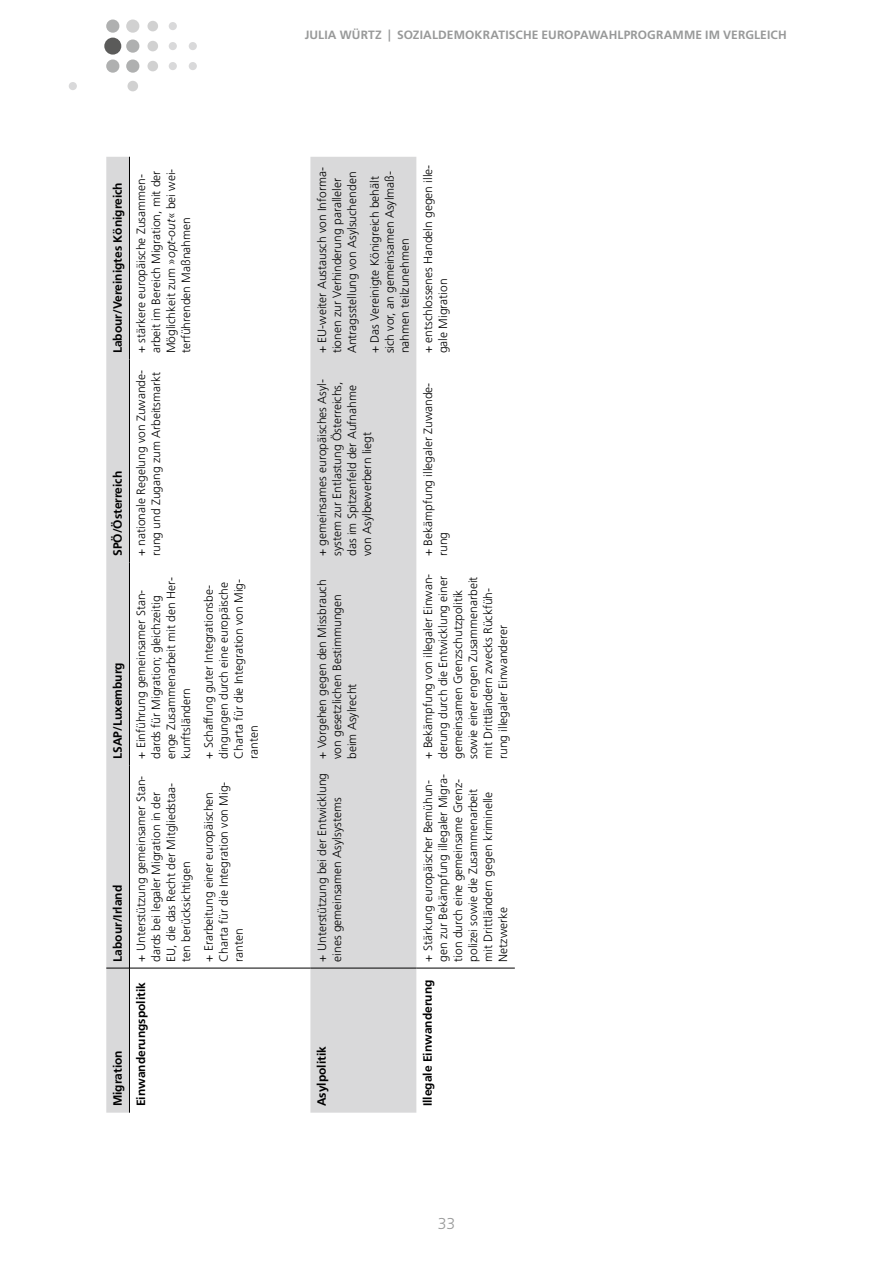
<style>
.page{position:relative;width:893px;height:1263px;background:#fff}
.page>*{position:absolute;margin:0;border:0;box-sizing:border-box;transform-origin:0 0}
.t1{font:300 15.75px "Frutiger CE";color:#989999}
._303_T_F{font:300 12px/15px "Frutiger CE";color:#000}
._302_T_K{font:700 12px "Frutiger CE";color:#000}
.t2{font:700 12px "Frutiger CE";letter-spacing:.01em;color:#989999}
._303_T_F-2{font:700 12px "Frutiger CE";color:#000}
.s1{font-style:italic}
</style>
<div class="page">
<div style="left:104px;top:38px;width:17px;height:17px;background:#5b5b5a;border-radius:50%"></div>
<div style="left:69px;top:82px;width:8px;height:8px;background:#d9d9da;border-radius:50%"></div>
<div style="left:127px;top:81px;width:11px;height:10px;background:#d1d1d1;border-radius:50%"></div>
<div style="left:169px;top:22px;width:8px;height:8px;background:#d9d9da;border-radius:50%"></div>
<div style="left:147px;top:21px;width:11px;height:10px;background:#d1d1d1;border-radius:50%"></div>
<div style="left:189px;top:42px;width:8px;height:8px;background:#d9d9da;border-radius:50%"></div>
<div style="left:169px;top:42px;width:8px;height:8px;background:#d9d9da;border-radius:50%"></div>
<div style="left:147px;top:41px;width:11px;height:10px;background:#d1d1d1;border-radius:50%"></div>
<div style="left:189px;top:62px;width:8px;height:8px;background:#d9d9da;border-radius:50%"></div>
<div style="left:169px;top:62px;width:8px;height:8px;background:#d9d9da;border-radius:50%"></div>
<div style="left:147px;top:61px;width:11px;height:10px;background:#d1d1d1;border-radius:50%"></div>
<div style="left:126px;top:20px;width:13px;height:13px;background:#d1d1d1;border-radius:50%"></div>
<div style="left:106px;top:20px;width:13px;height:13px;background:#afb0b0;border-radius:50%"></div>
<div style="left:126px;top:39px;width:13px;height:14px;background:#afb0b0;border-radius:50%"></div>
<div style="left:126px;top:59px;width:13px;height:14px;background:#afb0b0;border-radius:50%"></div>
<div style="left:106px;top:59px;width:13px;height:14px;background:#afb0b0;border-radius:50%"></div>
<svg style="left:106px;top:157px;width:310px;height:956px"></svg>
<hr style="left:129px;top:968px;width:1px;height:145px;background:#000">
<hr style="left:129px;top:765px;width:1px;height:203px;background:#000">
<hr style="left:129px;top:562px;width:1px;height:203px;background:#000">
<hr style="left:129px;top:360px;width:1px;height:202px;background:#000">
<hr style="left:129px;top:157px;width:1px;height:203px;background:#000">
<svg style="left:106px;top:968px;width:23px;height:1px"></svg>
<hr style="left:130px;top:968px;width:180px;height:1px;background:#000">
<hr style="left:310px;top:968px;width:106px;height:1px;background:#000">
<hr style="left:416px;top:968px;width:99px;height:1px;background:#000">
<p class="t2" style="left:305px;top:28px;width:13px">JULIA</p>
<p class="t2" style="left:340px;top:28px;width:21px">WÜRTZ</p>
<p class="t2" style="left:388px;top:28px;width:24px">| SOZIAL</p>
<p class="t2" style="left:438px;top:28px;width:35px">DEMOKRATIS</p>
<p class="t2" style="left:515px;top:28px;width:43px">CHE EUROPAWA</p>
<p class="t2" style="left:609px;top:28px;width:17px">HLPRO</p>
<p class="t2" style="left:647px;top:28px;width:141px">GRAMME IM VERGLEICH</p>
<p class="_302_T_K" style="left:110px;top:353px;width:172px;rotate:-90deg">LABOUR/VEREINIGTES KÖNIGREICH</p>
<p class="_302_T_K" style="left:110px;top:556px;width:87px;rotate:-90deg">SPÖ/ÖSTERREICH</p>
<p class="_302_T_K" style="left:110px;top:759px;width:98px;rotate:-90deg">LSAP/LUXEMBURG</p>
<p class="_302_T_K" style="left:110px;top:962px;width:78px;rotate:-90deg">LABOUR/IRLAND</p>
<p class="_302_T_K" style="left:110px;top:1106px;width:58px;rotate:-90deg">M IGRATION</p>
<p class="_303_T_F" style="left:133px;top:353px;width:186px;rotate:-90deg">+ stärkere europäische Zusammen&shy;arbeit im Bereich Migration, mit der<br>Möglichkeit zum »<span class="s1">opt-out</span>« bei wei&shy;terführenden Maßnahmen</p>
<p class="_303_T_F" style="left:133px;top:556px;width:187px;rotate:-90deg">+ nationale Regelung von Zuwande&shy;rung und Zugang zum Arbeitsmarkt</p>
<p class="_303_T_F" style="left:133px;top:759px;width:183px;rotate:-90deg">+ Einführung gemeinsamer Stan&shy;dards für Migration; gleichzeitig enge Zusammenarbeit mit den Her&shy;kunftsländern</p>
<p class="_303_T_F" style="left:201px;top:759px;width:182px;rotate:-90deg">+ Schaffung guter Integrationsbe&shy;dingungen durch eine europäische<br>Charta für die Integration von Mig&shy;ranten</p>
<p class="_303_T_F" style="left:133px;top:962px;width:187px;rotate:-90deg">+ Unterstützung gemeinsamer Stan&shy;dards bei legaler Migration in der<br>EU, die das Recht der Mitgliedstaa&shy;ten berücksichtigen</p>
<p class="_303_T_F" style="left:201px;top:962px;width:182px;rotate:-90deg">+ Erarbeitung einer europäischen<br>Charta für die Integration von Mig&shy;ranten</p>
<p class="_303_T_F-2" style="left:134px;top:1106px;width:126px;rotate:-90deg">EINWANDERUNGSPOLITIK</p>
<p class="_303_T_F" style="left:314px;top:353px;width:187px;rotate:-90deg">+ EU-weiter Austausch von Informa&shy;tionen zur Verhinderung paralleler<br>Antragsstellung von Asylsuchenden</p>
<p class="_303_T_F" style="left:367px;top:353px;width:184px;rotate:-90deg">+ Das Vereinigte Königreich behält sich vor, an gemeinsamen Asylmaß&shy;nahmen teilzunehmen</p>
<p class="_303_T_F" style="left:314px;top:556px;width:179px;rotate:-90deg">+ gemeinsames europäisches Asyl&shy;system zur Entlastung Österreichs, das im Spitzenfeld der Aufnahme von Asylbewerbern liegt</p>
<p class="_303_T_F" style="left:314px;top:759px;width:181px;rotate:-90deg">+ Vorgehen gegen den Missbrauch von gesetzlichen Bestimmungen beim Asylrecht</p>
<p class="_303_T_F" style="left:314px;top:962px;width:190px;rotate:-90deg">+ Unterstützung bei der Entwicklung eines gemeinsamen Asylsystems</p>
<p class="_303_T_F-2" style="left:315px;top:1106px;width:62px;rotate:-90deg">ASYLPOLITIK</p>
<p class="_303_T_F" style="left:420px;top:353px;width:190px;rotate:-90deg">+ entschlossenes Handeln gegen ille&shy;gale Migration</p>
<p class="_303_T_F" style="left:420px;top:556px;width:175px;rotate:-90deg">+ Bekämpfung illegaler Zuwande&shy;rung</p>
<p class="_303_T_F" style="left:420px;top:759px;width:187px;rotate:-90deg">+ Bekämpfung von illegaler Einwan&shy;derung durch die Entwicklung einer gemeinsamen Grenzschutzpolitik sowie einer engen Zusammenarbeit mit Drittländern zwecks Rückfüh&shy;rung illegaler Einwanderer</p>
<p class="_303_T_F" style="left:420px;top:962px;width:189px;rotate:-90deg">+ Stärkung europäischer Bemühun&shy;gen zur Bekämpfung illegaler Migra&shy;tion durch eine gemeinsame Grenz&shy;polizei sowie die Zusammenarbeit mit Drittländern gegen kriminelle<br>Netzwerke</p>
<p class="_303_T_F-2" style="left:421px;top:1106px;width:128px;rotate:-90deg">ILLEGALE EINWANDERUNG</p>
<h1 class="t1" style="left:438px;top:1214px;width:19px">33</h1>
</div>
